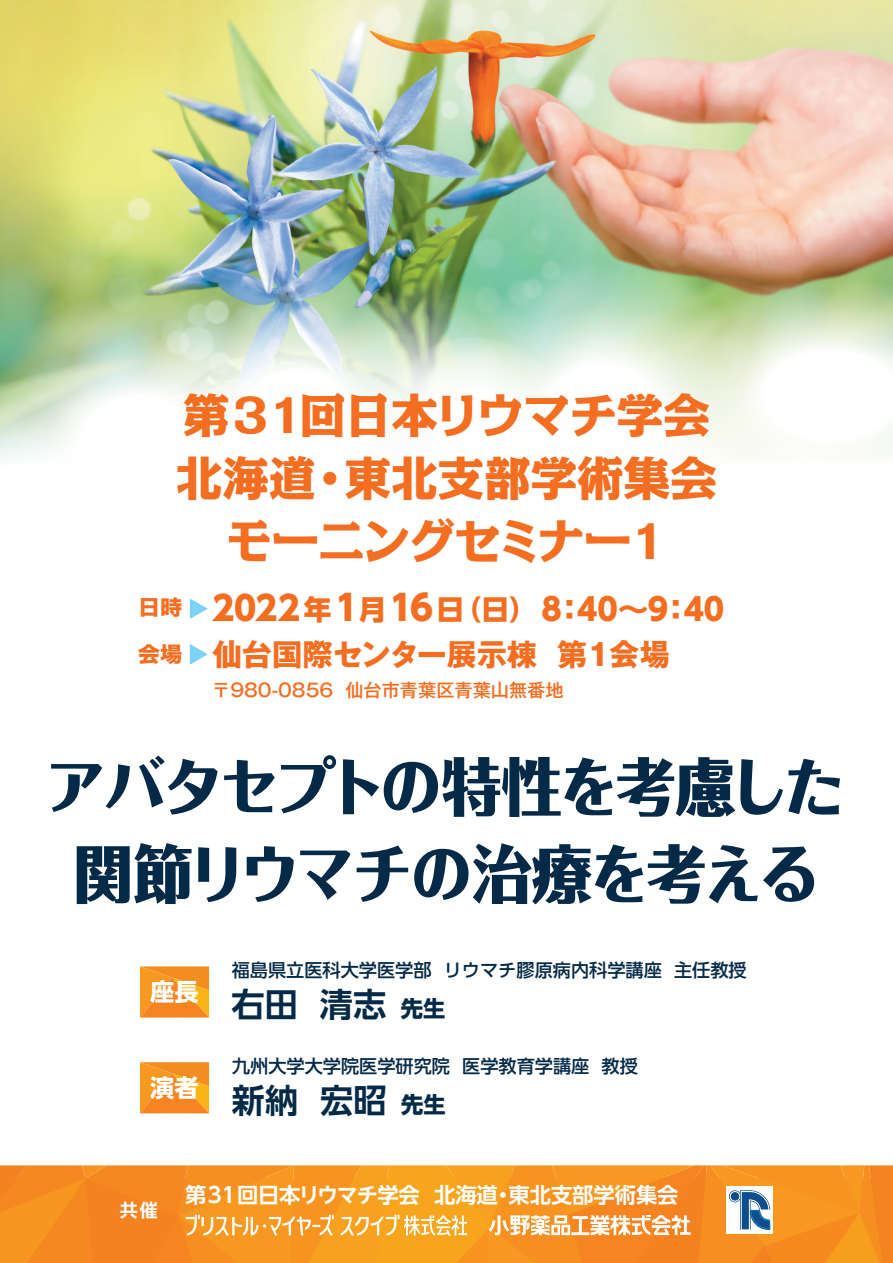
<style>
.page{position:relative;width:893px;height:1263px;background:#fff}
.page>*{position:absolute;margin:0;border:0;box-sizing:border-box;transform-origin:0 0}
.t1{font:800 63px/87px "Folk Pro";letter-spacing:-.045em;color:#042a47;text-align:center;scale:.95 1}
.t2{font:800 46.5px/63px "Kakumin Pro";color:#f36e21;text-align:center}
.t3{font:700 33.15px "UD Shin Go Pr 6 De";color:#042a47}
.t4{font:800 30.9px "UD Shin Go Pr 6";color:#f36e21}
.t5{font:700 30.3px "Gothic MB101 Pr 6 N";letter-spacing:-.015em;color:#f36e21}
.t6{font:700 24.3px "UD Shin Go Pr 6";color:#fff}
.t7{font:700 21.3px "UD Shin Go NT Pr 6 N De";color:#fff}
.t8{font:21.15px "Hira Kaku Std N W8";color:#f36e21;scale:1.05 1}
.t9{font:20.85px "Hira Kaku Std N W8";color:#f36e21;scale:1.06 1}
.t10{font:500 18.15px "UD Shin Go Pr 6";color:#042a47}
.t11{font:500 18.15px "Gothic MB101 Pr 6 N";color:#f36e21}
.t12{font:700 18px "UD Shin Go NT Pr 6 N De";color:#fff}
.s1{font-size:33.6px}
.s2{font-size:27.6px}
.s3{font-size:34.95px}
.s4{font-family:"UD Shin Go Pr 6";font-size:22.2px}
</style>
<div class="page">
<img style="left:0;top:0;width:893px;height:290px">
<svg style="left:433px;top:259px;width:338px;height:116px;background:#afceb2"></svg>
<svg style="left:0;top:290px;width:128px;height:93px;background:#a1c392"></svg>
<img style="left:128px;top:265px;width:338px;height:118px">
<svg style="left:651px;top:277px;width:242px;height:106px"></svg>
<img style="left:314px;top:278px;width:244px;height:243px;border-radius:122px">
<svg style="left:370px;top:338px;width:206px;height:183px"></svg>
<svg style="left:0;top:383px;width:893px;height:121px"></svg>
<svg style="left:140px;top:966px;width:69px;height:52px;background:#f69423"></svg>
<svg style="left:140px;top:1062px;width:69px;height:51px;background:#f69321"></svg>
<svg style="left:190px;top:644px;width:18px;height:21px"></svg>
<svg style="left:190px;top:598px;width:18px;height:21px"></svg>
<svg style="left:0;top:1165px;width:893px;height:98px;background:#f4982e"></svg>
<h2 class="t2" style="left:176px;top:379px;width:542px">第31回日本リウマチ学会北海道・東北支部学術集会モーニングセミナー１</h2>
<p class="t9" style="left:138px;top:596px;width:43px">日時</p>
<p class="t8" style="left:138px;top:642px;width:44px">会場</p>
<h3 class="t4" style="left:212px;top:584px;width:513px"><span class="s1">2022</span><span class="s2">年</span><span class="s3">1</span><span class="s2">月</span><span class="s3">16</span><span class="s2">日（日）</span> 8：40～9：40</h3>
<h3 class="t5" style="left:212px;top:629px;width:459px">仙台国際センター展示棟 第１会場</h3>
<p class="t11" style="left:212px;top:675px;width:353px">〒980-0856 仙台市青葉区青葉山無番地</p>
<h1 class="t1" style="left:45px;top:735px;width:842px">アバタセプトの特性を考慮した関節リウマチの治療を考える</h1>
<h3 class="t6" style="left:150px;top:972px;width:50px">座長</h3>
<h3 class="t6" style="left:150px;top:1068px;width:50px">演者</h3>
<p class="t10" style="left:232px;top:955px;width:516px">福島県立医科大学医学部 リウマチ膠原病内科学講座 主任教授</p>
<h3 class="t3" style="left:232px;top:977px;width:215px">右田 清志 <span class="s4">先生</span></h3>
<p class="t10" style="left:232px;top:1051px;width:407px">九州大学大学院医学研究院 医学教育学講座 教授</p>
<h3 class="t3" style="left:232px;top:1073px;width:215px">新納 宏昭 <span class="s4">先生</span></h3>
<p class="t12" style="left:120px;top:1196px;width:40px">共催</p>
<p class="t7" style="left:185px;top:1178px;width:495px">第31回日本リウマチ学会 北海道・東北支部学術集会</p>
</div>
